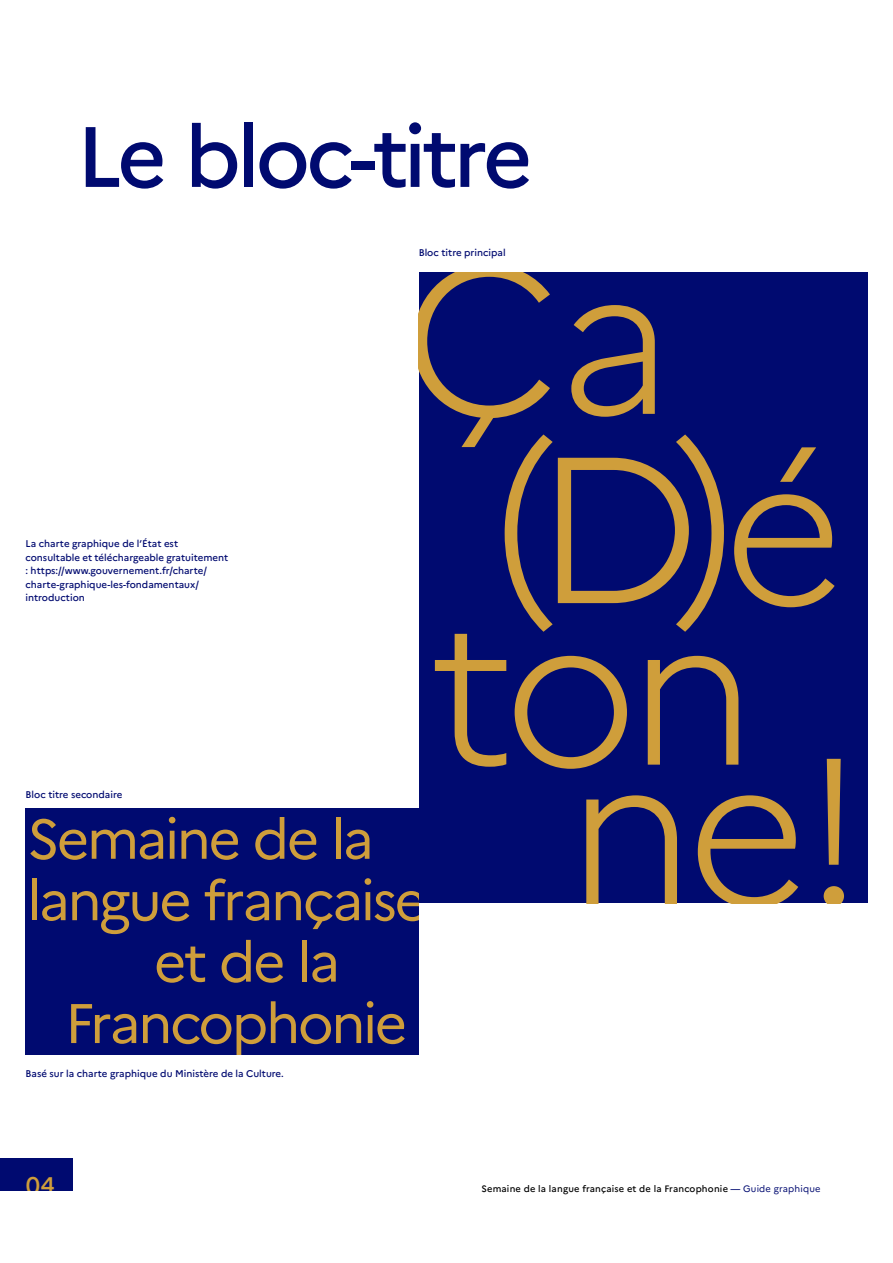
<style>
.page{position:relative;width:893px;height:1263px;background:#fff}
.page>*{position:absolute;margin:0;border:0;box-sizing:border-box;transform-origin:0 0}
.t1{font:300 207.6px "Marianne";letter-spacing:-.045em;color:#cf9e3b}
.t2{font:500 85.35px "Marianne";letter-spacing:-.055em;color:#000a70}
.t3{font:55.65px "Marianne";letter-spacing:-.045em;color:#cf9e3b}
.t4{font:500 24px "Marianne";color:#cf9e3b}
.t5{font:500 9.75px/13.5px "Marianne";color:#000a70}
.t6{font:500 9.3px "Marianne";letter-spacing:.02em;color:#000}
.s1{color:#000a70}
.s2{font-weight:400;color:#000a70}
</style>
<div class="page">
<div style="left:419px;top:272px;width:448px;height:631px;background:#000a70"></div>
<div style="left:26px;top:808px;width:393px;height:246px;background:#000a70"></div>
<div style="left:0;top:1158px;width:72px;height:33px;background:#000a70"></div>
<h2 class="t2" style="left:77px;top:104px;width:457px">Le bloc-titre</h2>
<p class="t5" style="left:419px;top:246px;width:89px">Bloc titre principal</p>
<h1 class="t1" style="left:402px;top:213px;width:273px">Ça</h1>
<h1 class="t1" style="left:497px;top:396px;width:349px">(D)é</h1>
<h1 class="t1" style="left:429px;top:564px;width:330px">ton</h1>
<p class="t5" style="left:26px;top:537px;width:204px">La charte graphique de l’État est consultable et téléchargeable gratuitement : https://www.gouvernement.fr/charte/ charte-graphique-les-fondamentaux/ introduction</p>
<h1 class="t1" style="left:566px;top:704px;width:299px">ne!</h1>
<p class="t5" style="left:26px;top:787px;width:98px">Bloc titre secondaire</p>
<h3 class="t3" style="left:27px;top:805px;width:348px">Semaine de la</h3>
<h3 class="t3" style="left:27px;top:866px;width:401px">langue française</h3>
<h3 class="t3" style="left:154px;top:928px;width:188px">et de la</h3>
<h3 class="t3" style="left:65px;top:989px;width:344px">Francophonie</h3>
<p class="t5" style="left:26px;top:1066px;width:260px">Basé sur la charte graphique du Ministère de la Culture.</p>
<h3 class="t4" style="left:26px;top:1170px;width:31px">04</h3>
<p class="t6" style="left:481px;top:1183px;width:341px">Semaine de la langue française et de la Francophonie <span class="s1">—</span> <span class="s2">Guide graphique</span></p>
</div>
